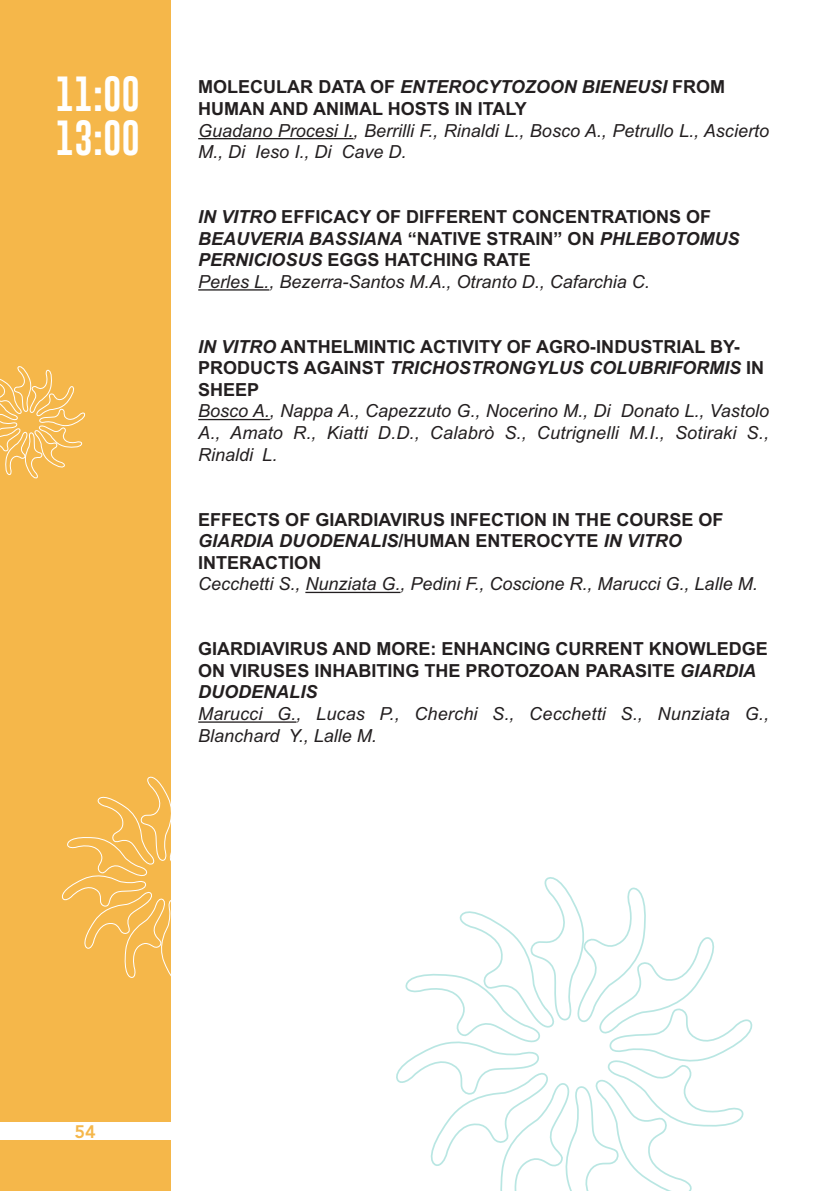
<style>
.page{position:relative;width:840px;height:1191px;background:#fff}
.page>*{position:absolute;margin:0;border:0;box-sizing:border-box;transform-origin:0 0}
.t1{font:36px/44px "Gobold";color:#fff}
.t2{font:700 18px/21.6px "Arial";color:#231f20}
.t3{font:italic 18px/21.6px "Arial";color:#231f20}
.t4{font:800 18px "Avenir";color:#f5b74a}
.s1{font-style:italic}
.s2{font-weight:400;font-style:italic}
</style>
<div class="page">
<div style="left:0;top:0;width:170px;height:1191px;background:#f5b74a"></div>
<div style="left:0;top:1122px;width:173px;height:17px;background:#fff"></div>
<svg style="left:62px;top:774px;width:109px;height:212px"></svg>
<svg style="left:0;top:366px;width:86px;height:113px"></svg>
<hr style="left:198px;top:138px;width:155px;height:1px;background:#231f20">
<hr style="left:198px;top:289px;width:71px;height:1px;background:#231f20">
<hr style="left:198px;top:419px;width:72px;height:1px;background:#231f20">
<hr style="left:305px;top:592px;width:95px;height:1px;background:#231f20">
<hr style="left:198px;top:721px;width:98px;height:1px;background:#231f20">
<svg style="left:396px;top:877px;width:357px;height:314px"></svg>
<h1 class="t1" style="left:55px;top:76px;width:86px">11:00<br>13:00</h1>
<p class="t2" style="left:198px;top:76px;width:528px">MOLECULAR DATA OF <span class="s1">ENTEROCYTOZOON BIENEUSI</span> FROM<br>HUMAN AND ANIMAL HOSTS IN ITALY</p>
<p class="t3" style="left:198px;top:119px;width:572px">Guadano Procesi I., Berrilli F., Rinaldi L., Bosco A., Petrullo L., Ascierto<br>M., Di Ieso I., Di Cave D.</p>
<p class="t2" style="left:198px;top:206px;width:542px"><span class="s1">IN VITRO</span> EFFICACY OF DIFFERENT CONCENTRATIONS OF <span class="s1">BEAUVERIA BASSIANA</span> “NATIVE STRAIN” ON <span class="s1">PHLEBOTOMUS PERNICIOSUS</span> EGGS HATCHING RATE<br><span class="s2">Perles L., Bezerra-Santos M.A., Otranto D., Cafarchia C.</span></p>
<p class="t2" style="left:198px;top:335px;width:567px"><span class="s1">IN VITRO</span> ANTHELMINTIC ACTIVITY OF AGRO-INDUSTRIAL BY-<br>PRODUCTS AGAINST <span class="s1">TRICHOSTRONGYLUS COLUBRIFORMIS</span> IN<br>SHEEP</p>
<p class="t3" style="left:198px;top:400px;width:572px;text-align:justify">Bosco A., Nappa A., Capezzuto G., Nocerino M., Di Donato L., Vastolo A., Amato R., Kiatti D.D., Calabrò S., Cutrignelli M.I., Sotiraki S., Rinaldi L.</p>
<p class="t2" style="left:198px;top:508px;width:526px">EFFECTS OF GIARDIAVIRUS INFECTION IN THE COURSE OF<br><span class="s1">GIARDIA DUODENALIS</span>/HUMAN ENTEROCYTE <span class="s1">IN VITRO<br></span>INTERACTION</p>
<p class="t3" style="left:198px;top:573px;width:560px">Cecchetti S., Nunziata G., Pedini F., Coscione R., Marucci G., Lalle M.</p>
<p class="t2" style="left:198px;top:638px;width:570px">GIARDIAVIRUS AND MORE: ENHANCING CURRENT KNOWLEDGE<br>ON VIRUSES INHABITING THE PROTOZOAN PARASITE <span class="s1">GIARDIA<br>DUODENALIS</span></p>
<p class="t3" style="left:198px;top:703px;width:572px">Marucci G., Lucas P., Cherchi S., Cecchetti S., Nunziata G.,<br>Blanchard Y., Lalle M.</p>
<p class="t4" style="left:74px;top:1117px;width:23px">54</p>
</div>
